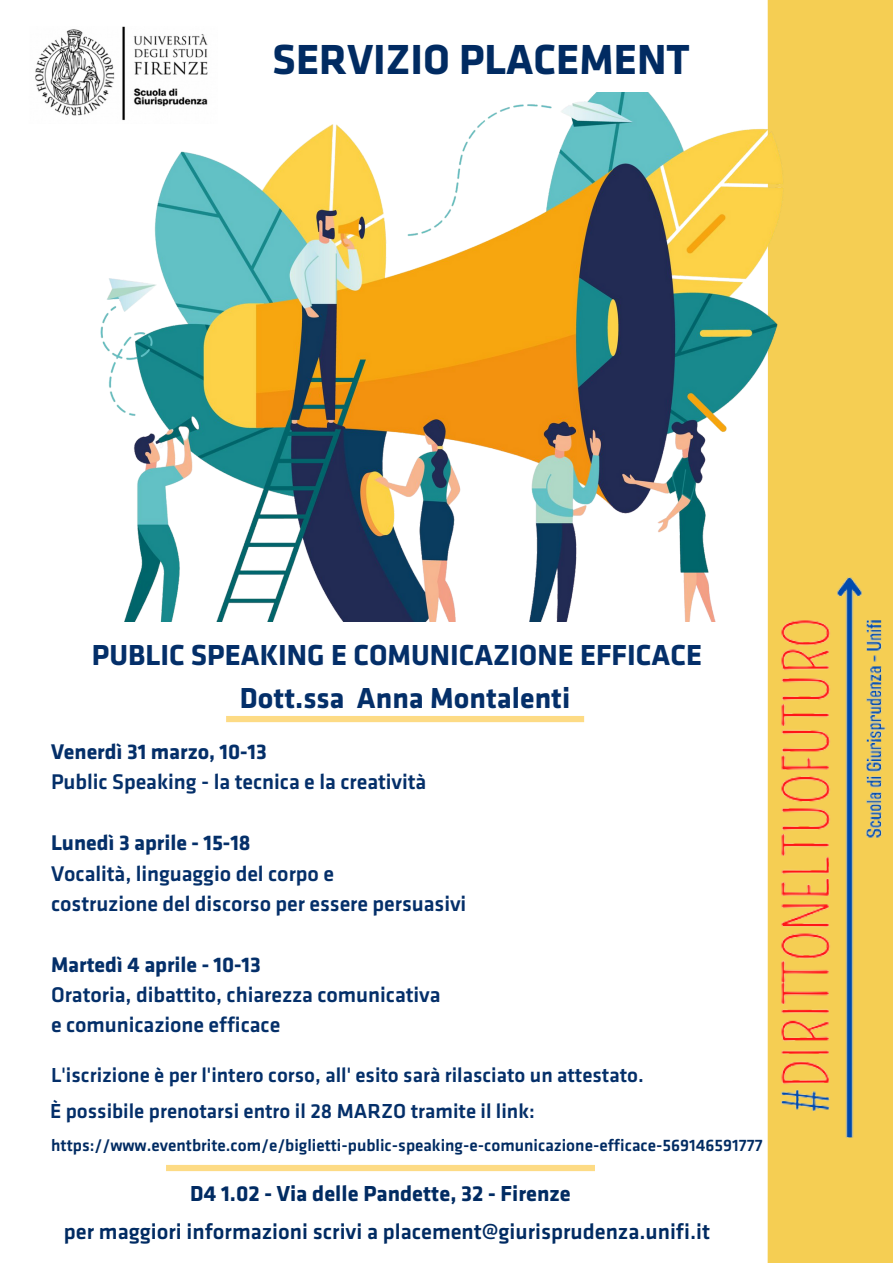
<style>
.page{position:relative;width:893px;height:1263px;background:#fff}
.page>*{position:absolute;margin:0;border:0;box-sizing:border-box;transform-origin:0 0}
.t1{font:700 43.58px "Klavika";color:#012b62}
.t2{font:700 30px "Klavika";color:#042f69}
.t3{font:500 22.5px "Klavika";color:#012b62}
.t4{font:700 22.5px "Klavika";color:#012b62}
.t5{font:500 22.05px/30.4px "Klavika";letter-spacing:-.005em;color:#042f69}
.t6{font:700 22.05px "Klavika";letter-spacing:-.005em;color:#042f69}
.t7{font:500 21px/35.8px "Klavika";color:#042f69}
.t8{font:500 17.25px "Klavika";color:#012b62}
</style>
<div class="page">
<div style="left:767px;top:0;width:126px;height:1263px;background:#f5ce53"></div>
<img style="left:546px;top:577px;width:340px;height:591px">
<div style="left:226px;top:716px;width:358px;height:6px;background:#fddb85"></div>
<img style="left:35px;top:27px;width:173px;height:89px">
<div style="left:166px;top:1165px;width:429px;height:6px;background:#fddb85"></div>
<img style="left:78px;top:92px;width:713px;height:529px">
<h1 class="t1" style="left:272px;top:41px;width:419px">SERVIZIO PLACEMENT</h1>
<h2 class="t2" style="left:92px;top:642px;width:611px">PUBLIC SPEAKING E COMUNICAZIONE EFFICACE</h2>
<h2 class="t2" style="left:240px;top:685px;width:332px">Dott.ssa Anna Montalenti</h2>
<p class="t6" style="left:51px;top:742px;width:217px">Venerdì 31 marzo, 10-13</p>
<p class="t5" style="left:51px;top:769px;width:377px">Public Speaking - la tecnica e la creatività</p>
<p class="t6" style="left:51px;top:833px;width:201px">Lunedì 3 aprile - 15-18</p>
<p class="t5" style="left:51px;top:860px;width:417px">Vocalità, linguaggio del corpo e<br>costruzione del discorso per essere persuasivi</p>
<p class="t6" style="left:51px;top:955px;width:211px">Martedì 4 aprile - 10-13</p>
<p class="t5" style="left:51px;top:981px;width:391px">Oratoria, dibattito, chiarezza comunicativa e comunicazione efficace</p>
<p class="t7" style="left:50px;top:1059px;width:595px">L'iscrizione è per l'intero corso, all' esito sarà rilasciato un attestato.<br>È possibile prenotarsi entro il 28 MARZO tramite il link:</p>
<p class="t8" style="left:51px;top:1138px;width:713px">https://www.eventbrite.com/e/biglietti-public-speaking-e-comunicazione-efficace-569146591777</p>
<p class="t4" style="left:190px;top:1184px;width:382px">D4 1.02 - Via delle Pandette, 32 - Firenze</p>
<p class="t3" style="left:64px;top:1222px;width:647px">per maggiori informazioni scrivi a placement@giurisprudenza.unifi.it</p>
</div>
